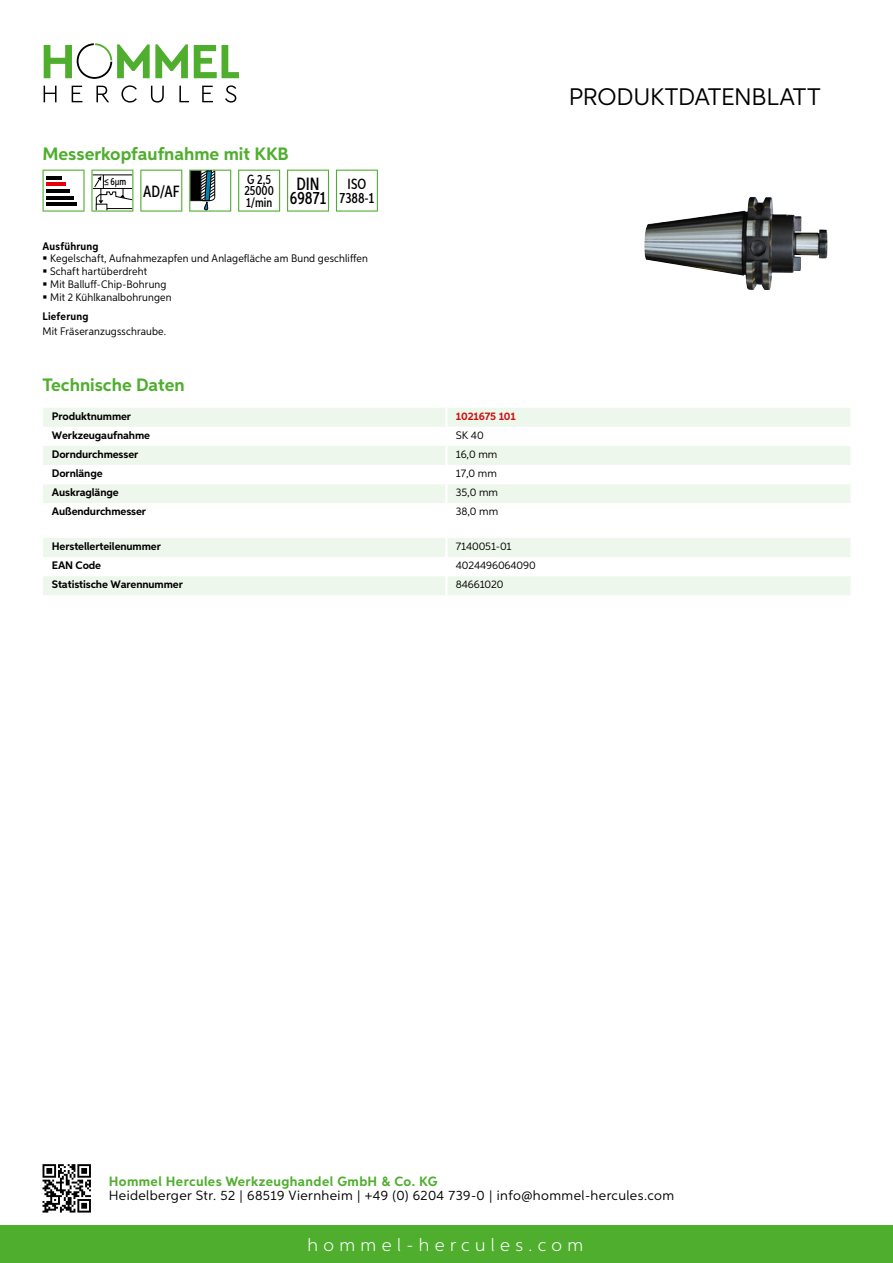
<style>
.page{position:relative;width:893px;height:1263px;background:#fff}
.page>*{position:absolute;margin:0;border:0;box-sizing:border-box;transform-origin:0 0}
.t1{font:24px "Aspira";letter-spacing:-.01em;color:#000}
.t2{font:700 18px "Aspira";color:#50ae2f}
.t3{font:300 18px "Aspira";letter-spacing:.3em;color:#fff}
.t4{font:500 17.85px/14.9px "Aspira XX Nar";color:#000;text-align:center}
.t5{font:500 16.35px "Aspira XX Nar";color:#000}
.t6{font:500 14.85px/13.4px "Aspira XX Nar";color:#000;text-align:center}
.t7{font:13.5px "Aspira";letter-spacing:.03em;color:#000}
.t8{font:700 13.5px "Aspira";letter-spacing:.03em;color:#50ae2f}
.t9{font:500 13.35px/11.9px "Aspira XX Nar";color:#000}
.t10{font:10.95px/12.8px "Aspira Nar";letter-spacing:.015em;color:#000}
.t11{font:700 10.95px "Aspira";letter-spacing:-.01em;color:#000}
.t12{font:10.95px "Aspira";letter-spacing:-.01em;color:#000}
.t13{font:700 10.95px "Aspira Nar";letter-spacing:.02em;color:#000}
.t14{font:700 10.95px "Aspira";letter-spacing:-.01em;color:#cd1013}
.t15{font:500 10.35px "Aspira XX Nar";color:#000}
</style>
<div class="page">
<div style="left:0;top:1226px;width:893px;height:37px;background:#50ae2f"></div>
<svg style="left:43px;top:1164px;width:48px;height:48px"></svg>
<svg style="left:194px;top:45px;width:45px;height:33px"></svg>
<svg style="left:44px;top:43px;width:144px;height:36px"></svg>
<svg style="left:44px;top:86px;width:13px;height:16px"></svg>
<svg style="left:72px;top:86px;width:10px;height:16px"></svg>
<svg style="left:96px;top:86px;width:13px;height:16px"></svg>
<svg style="left:121px;top:85px;width:16px;height:18px"></svg>
<svg style="left:151px;top:86px;width:13px;height:17px"></svg>
<svg style="left:179px;top:86px;width:10px;height:16px"></svg>
<svg style="left:202px;top:86px;width:11px;height:16px"></svg>
<svg style="left:225px;top:85px;width:11px;height:18px"></svg>
<div style="left:43px;top:408px;width:807px;height:19px;background:#eef7eb"></div>
<svg style="left:43px;top:446px;width:807px;height:57px;fill:#eef7eb"></svg>
<hr style="left:445px;top:408px;width:3px;height:19px;background:#fff">
<hr style="left:445px;top:446px;width:3px;height:19px;background:#fff">
<hr style="left:445px;top:465px;width:3px;height:19px;background:#fff">
<hr style="left:445px;top:484px;width:3px;height:19px;background:#fff">
<svg style="left:43px;top:538px;width:807px;height:57px"></svg>
<hr style="left:445px;top:576px;width:3px;height:19px;background:#fff">
<svg style="left:43px;top:170px;width:42px;height:42px"></svg>
<hr style="left:46px;top:176px;width:16px;height:3px;background:#000">
<hr style="left:46px;top:183px;width:20px;height:3px;background:#e3000b">
<hr style="left:46px;top:189px;width:23px;height:3px;background:#000">
<hr style="left:46px;top:196px;width:27px;height:3px;background:#000">
<hr style="left:46px;top:203px;width:31px;height:3px;background:#000">
<svg style="left:91px;top:170px;width:42px;height:42px"></svg>
<svg style="left:140px;top:170px;width:42px;height:42px"></svg>
<svg style="left:189px;top:170px;width:42px;height:42px"></svg>
<svg style="left:238px;top:170px;width:42px;height:42px"></svg>
<svg style="left:287px;top:170px;width:42px;height:42px"></svg>
<svg style="left:336px;top:170px;width:42px;height:42px"></svg>
<img style="left:644px;top:196px;width:184px;height:94px">
<h2 class="t2" style="left:43px;top:142px;width:248px">Messerkopfaufnahme mit KKB</h2>
<p class="t15" style="left:104px;top:175px;width:24px">≤6µm</p>
<h3 class="t5" style="left:143px;top:181px;width:38px">AD/AF</h3>
<p class="t9" style="left:244px;top:173px;width:31px">G 2,5<br>25000<br>1/min</p>
<h3 class="t4" style="left:290px;top:176px;width:38px">DIN<br>69871</h3>
<h3 class="t6" style="left:340px;top:177px;width:36px">ISO<br>7388-1</h3>
<p class="t13" style="left:43px;top:239px;width:58px">Ausführung</p>
<p class="t10" style="left:50px;top:252px;width:319px">Kegelschaft, Aufnahmezapfen und Anlagefläche am Bund geschliffen Schaft hartüberdreht<br>Mit Balluff-Chip-Bohrung<br>Mit 2 Kühlkanalbohrungen</p>
<p class="t13" style="left:43px;top:309px;width:47px">Lieferung</p>
<p class="t10" style="left:43px;top:325px;width:125px">Mit Fräseranzugsschraube.</p>
<h2 class="t2" style="left:43px;top:373px;width:144px">Technische Daten</h2>
<p class="t11" style="left:52px;top:409px;width:81px">Produktnummer</p>
<p class="t14" style="left:456px;top:409px;width:61px">1021675 101</p>
<p class="t11" style="left:52px;top:428px;width:100px">Werkzeugaufnahme</p>
<p class="t12" style="left:456px;top:428px;width:29px">SK 40</p>
<p class="t11" style="left:52px;top:447px;width:88px">Dorndurchmesser</p>
<p class="t12" style="left:456px;top:447px;width:43px">16,0 mm</p>
<p class="t11" style="left:52px;top:466px;width:52px">Dornlänge</p>
<p class="t12" style="left:456px;top:467px;width:43px">17,0 mm</p>
<p class="t11" style="left:52px;top:486px;width:68px">Auskraglänge</p>
<p class="t12" style="left:456px;top:486px;width:44px">35,0 mm</p>
<p class="t11" style="left:52px;top:505px;width:96px">Außendurchmesser</p>
<p class="t12" style="left:456px;top:505px;width:44px">38,0 mm</p>
<p class="t11" style="left:52px;top:539px;width:111px">Herstellerteilenummer</p>
<p class="t12" style="left:456px;top:539px;width:57px">7140051-01</p>
<p class="t11" style="left:52px;top:558px;width:51px">EAN Code</p>
<p class="t12" style="left:456px;top:558px;width:81px">4024496064090</p>
<p class="t11" style="left:52px;top:578px;width:132px">Statistische Warennummer</p>
<p class="t12" style="left:456px;top:578px;width:49px">84661020</p>
<h1 class="t1" style="left:569px;top:82px;width:253px">Produktdatenblatt</h1>
<p class="t8" style="left:109px;top:1172px;width:330px">Hommel Hercules Werkzeughandel GmbH &amp; Co. KG</p>
<p class="t7" style="left:109px;top:1187px;width:567px">Heidelberger Str. 52 | 68519 Viernheim | +49 (0) 6204 739-0 | info@hommel-hercules.com</p>
<h2 class="t3" style="left:307px;top:1234px;width:277px">hommel-hercules.com</h2>
</div>
